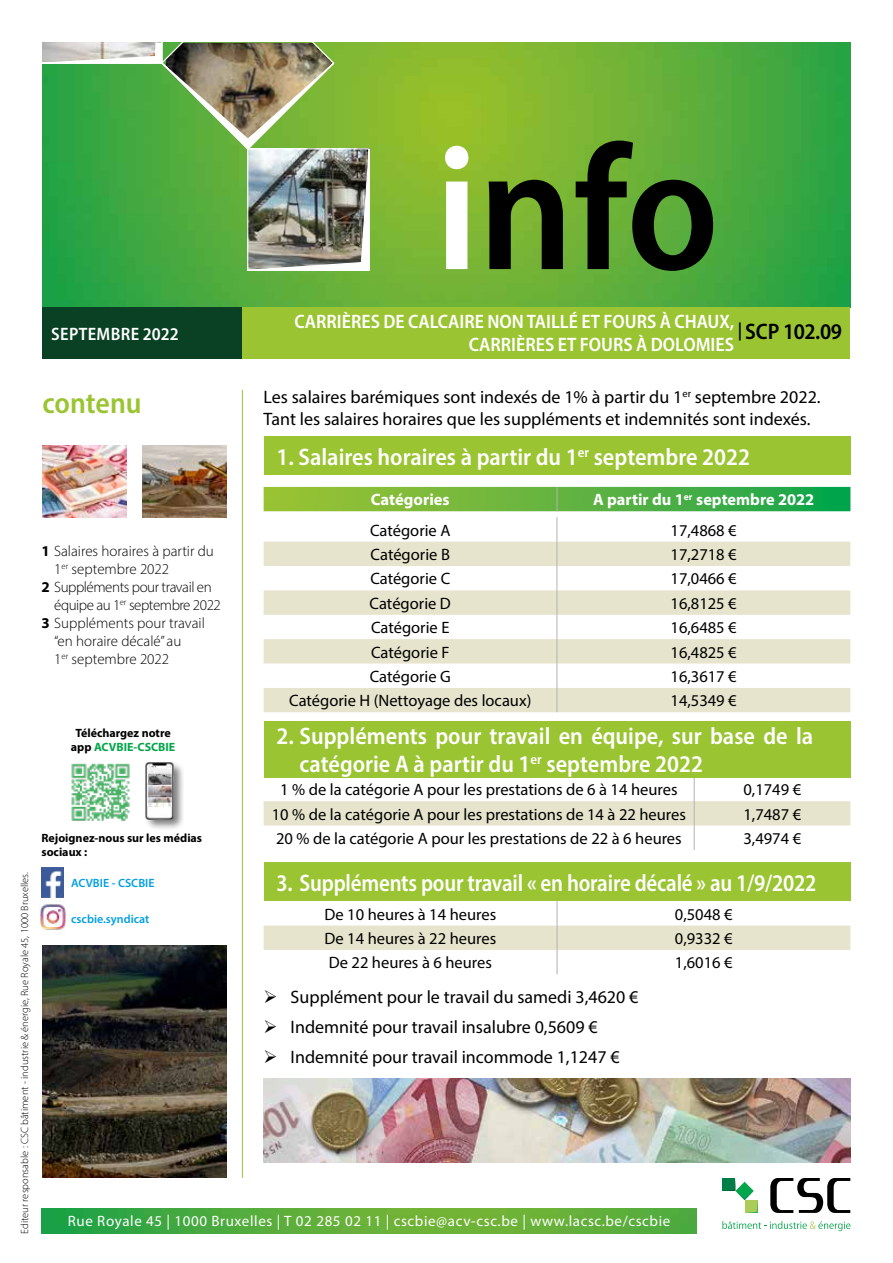
<style>
.page{position:relative;width:893px;height:1263px;background:#fff}
.page>*{position:absolute;margin:0;border:0;box-sizing:border-box;transform-origin:0 0}
.t1{font:600 semi-condensed 179.7px "Myriad Pro";color:#000}
.t2{font:600 semi-condensed 30px "Myriad Pro";letter-spacing:-.005em;color:#9ac431}
.t3{font:600 semi-condensed 24px/28.8px "Myriad Pro";color:#fff}
.t4{font:600 semi-condensed 24px "Myriad Pro";color:#fff;scale:.94 1}
.t5{font:600 semi-condensed 22.5px "Myriad Pro";letter-spacing:-.02em;color:#000}
.t6{font:600 semi-condensed 19.5px/23.4px "Myriad Pro";color:#fff;text-align:right}
.t7{font:18px/30.2px "Myriad Pro";color:#000}
.t8{font:600 semi-condensed 18px "Myriad Pro";letter-spacing:.02em;color:#fff}
.t9{font:16.5px "Myriad Pro";color:#000}
.t10{font:700 16.5px "Myriad Pro";color:#fff}
.t11{font:300 15px "Myriad Pro";color:#000}
.t12{font:15px "Myriad Pro";letter-spacing:.04em;color:#fff}
.t13{font:300 15px "Myriad Pro";letter-spacing:-.03em;color:#000}
.t14{font:700 12px/14.4px "Myriad Pro";color:#000}
.t15{font:600 12px "Myriad Pro";color:#009fe3}
.t16{font:300 10.5px "Myriad Pro";color:#000}
.s1{color:#fff}
.s2{font-size:18px}
.s3{font-weight:700}
.s4{color:#04a64b}
</style>
<div class="page">
<img style="left:43px;top:43px;width:807px;height:264px">
<div style="left:43px;top:308px;width:807px;height:51px;background:#9ac431"></div>
<div style="left:43px;top:308px;width:199px;height:51px;background:#0a4125"></div>
<hr style="left:242px;top:390px;width:1px;height:788px;background:#9ac431">
<img style="left:43px;top:43px;width:327px;height:228px">
<img style="left:43px;top:945px;width:183px;height:233px">
<svg style="left:722px;top:1221px;width:128px;height:10px"></svg>
<svg style="left:770px;top:1178px;width:80px;height:35px"></svg>
<svg style="left:722px;top:1178px;width:35px;height:35px"></svg>
<img style="left:42px;top:1208px;width:655px;height:25px">
<img style="left:43px;top:445px;width:83px;height:73px">
<img style="left:142px;top:445px;width:84px;height:73px">
<img style="left:42px;top:868px;width:22px;height:29px">
<div style="left:144px;top:761px;width:41px;height:69px;background:#000;opacity:.5"></div>
<img style="left:146px;top:763px;width:28px;height:56px">
<img style="left:148px;top:767px;width:24px;height:39px">
<img style="left:71px;top:763px;width:59px;height:58px">
<img style="left:40px;top:904px;width:26px;height:30px">
<div style="left:264px;top:436px;width:586px;height:39px;background:#9ac431"></div>
<div style="left:264px;top:862px;width:586px;height:39px;background:#9ac431"></div>
<svg style="left:264px;top:777px;width:586px;height:73px"></svg>
<svg style="left:264px;top:487px;width:586px;height:24px;background:#5db340"></svg>
<svg style="left:264px;top:542px;width:586px;height:170px;fill:#e6e4cc"></svg>
<svg style="left:557px;top:517px;width:1px;height:195px"></svg>
<div style="left:264px;top:721px;width:586px;height:56px;background:#9ac431"></div>
<svg style="left:264px;top:901px;width:586px;height:73px"></svg>
<img style="left:264px;top:1078px;width:586px;height:85px">
<h1 class="t1" style="left:435px;top:96px;width:286px"><span class="s1">i</span>nfo</h1>
<p class="t6" style="left:294px;top:309px;width:441px">CARRIÈRES DE CALCAIRE NON TAILLÉ ET FOURS À CHAUX,<br>CARRIÈRES ET FOURS À DOLOMIES</p>
<p class="t8" style="left:51px;top:323px;width:129px">SEPTEMBRE 2022</p>
<h3 class="t5" style="left:738px;top:317px;width:106px"><span class="s2">|</span> SCP 102.09</h3>
<p class="t16" style="left:18px;top:1233px;width:363px;rotate:-90deg">Editeur responsable : CSC bâtiment - industrie &amp; énergie, Rue Royale 45, 1000 Bruxelles.</p>
<h2 class="t2" style="left:43px;top:384px;width:101px">contenu</h2>
<p class="t11" style="left:41px;top:542px;width:174px"><span class="s3">1</span> Salaires horaires à partir du</p>
<p class="t11" style="left:54px;top:560px;width:117px">1<sup>er</sup> septembre 2022</p>
<p class="t13" style="left:41px;top:578px;width:172px"><span class="s3">2</span> Suppléments pour travail en</p>
<p class="t13" style="left:54px;top:596px;width:168px">équipe au 1<sup>er</sup> septembre 2022</p>
<p class="t11" style="left:41px;top:614px;width:165px"><span class="s3">3</span> Suppléments pour travail</p>
<p class="t11" style="left:54px;top:632px;width:129px">“en horaire décalé” au</p>
<p class="t11" style="left:54px;top:650px;width:117px">1<sup>er</sup> septembre 2022</p>
<p class="t14" style="left:71px;top:725px;width:106px;text-align:center">Téléchargez notre app <span class="s4">ACVBIE-CSCBIE</span></p>
<p class="t14" style="left:41px;top:830px;width:162px">Rejoignez-nous sur les médias sociaux :</p>
<p class="t15" style="left:71px;top:876px;width:85px">ACVBIE - CSCBIE</p>
<p class="t15" style="left:71px;top:911px;width:80px">cscbie.syndicat</p>
<p class="t7" style="left:264px;top:386px;width:558px;line-height:21.6px">Les salaires barémiques sont indexés de 1% à partir du 1<sup>er</sup> septembre 2022.<br>Tant les salaires horaires que les suppléments et indemnités sont indexés.</p>
<h3 class="t3" style="left:276px;top:442px;width:475px">1. Salaires horaires à partir du 1<sup>er</sup> septembre 2022</h3>
<p class="t10" style="left:371px;top:489px;width:80px">Catégories</p>
<p class="t10" style="left:593px;top:489px;width:223px">A partir du 1<sup>er</sup> septembre 2022</p>
<p class="t9" style="left:370px;top:520px;width:82px">Catégorie A</p>
<p class="t9" style="left:670px;top:520px;width:68px">17,4868 €</p>
<p class="t9" style="left:371px;top:544px;width:81px">Catégorie B</p>
<p class="t9" style="left:670px;top:544px;width:68px">17,2718 €</p>
<p class="t9" style="left:370px;top:569px;width:81px">Catégorie C</p>
<p class="t9" style="left:670px;top:569px;width:68px">17,0466 €</p>
<p class="t9" style="left:370px;top:593px;width:83px">Catégorie D</p>
<p class="t9" style="left:670px;top:593px;width:68px">16,8125 €</p>
<p class="t9" style="left:371px;top:617px;width:80px">Catégorie E</p>
<p class="t9" style="left:670px;top:617px;width:68px">16,6485 €</p>
<p class="t9" style="left:371px;top:642px;width:80px">Catégorie F</p>
<p class="t9" style="left:670px;top:642px;width:68px">16,4825 €</p>
<p class="t9" style="left:370px;top:666px;width:82px">Catégorie G</p>
<p class="t9" style="left:670px;top:666px;width:68px">16,3617 €</p>
<p class="t9" style="left:289px;top:690px;width:244px">Catégorie H (Nettoyage des locaux)</p>
<p class="t9" style="left:670px;top:690px;width:68px">14,5349 €</p>
<h3 class="t3" style="left:300px;top:721px;width:515px;text-indent:-23px">2. Suppléments pour travail en équipe, sur base de la catégorie A à partir du 1<sup>er</sup> septembre 2022</h3>
<p class="t9" style="left:280px;top:779px;width:399px">1 % de la catégorie A pour les prestations de 6 à 14 heures</p>
<p class="t9" style="left:743px;top:779px;width:59px">0,1749 €</p>
<p class="t9" style="left:272px;top:804px;width:416px">10 % de la catégorie A pour les prestations de 14 à 22 heures</p>
<p class="t9" style="left:743px;top:804px;width:59px">1,7487 €</p>
<p class="t9" style="left:276px;top:828px;width:407px">20 % de la catégorie A pour les prestations de 22 à 6 heures</p>
<p class="t9" style="left:743px;top:828px;width:59px">3,4974 €</p>
<h3 class="t4" style="left:276px;top:867px;width:576px">3. Suppléments pour travail « en horaire décalé » au 1/9/2022</h3>
<p class="t9" style="left:324px;top:904px;width:173px">De 10 heures à 14 heures</p>
<p class="t9" style="left:675px;top:904px;width:59px">0,5048 €</p>
<p class="t9" style="left:324px;top:928px;width:173px">De 14 heures à 22 heures</p>
<p class="t9" style="left:675px;top:928px;width:59px">0,9332 €</p>
<p class="t9" style="left:329px;top:952px;width:165px">De 22 heures à 6 heures</p>
<p class="t9" style="left:675px;top:952px;width:59px">1,6016 €</p>
<p class="t7" style="left:291px;top:982px;width:349px">Supplément pour le travail du samedi 3,4620 €<br>Indemnité pour travail insalubre 0,5609 €<br>Indemnité pour travail incommode 1,1247 €</p>
<p class="t12" style="left:68px;top:1212px;width:604px">Rue Royale 45 | 1000 Bruxelles | T 02 285 02 11 | cscbie@acv-csc.be | www.lacsc.be/cscbie</p>
</div>
